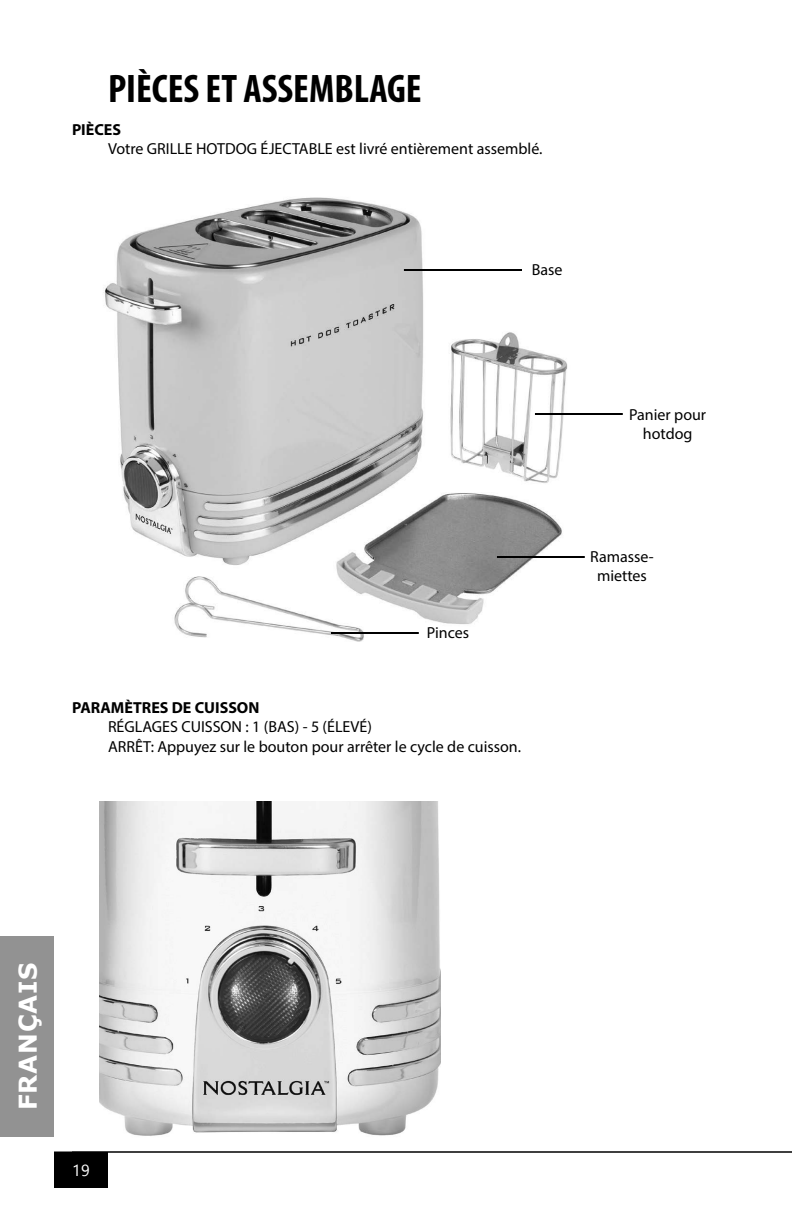
<style>
.page{position:relative;width:792px;height:1224px;background:#fff}
.page>*{position:absolute;margin:0;border:0;box-sizing:border-box;transform-origin:0 0}
.Chapter_Header{font:700 condensed 40px "Myriad Pro";color:#000}
.t1{font:700 24.4px "Verdana";letter-spacing:.03em;color:#fff}
.Captions___Subheads{font:16px/19.2px "Myriad Pro";color:#000;text-align:center}
.Captions___Subheads-2{font:700 16px "Myriad Pro";color:#000}
</style>
<div class="page">
<div style="left:0;top:936px;width:54px;height:201px;background:#929292"></div>
<hr style="left:54px;top:1152px;width:738px;height:1px;background:#000">
<div style="left:54px;top:1152px;width:54px;height:36px;background:#000"></div>
<img style="left:103px;top:197px;width:465px;height:445px">
<hr style="left:404px;top:269px;width:118px;height:2px;background:#000">
<hr style="left:535px;top:413px;width:88px;height:2px;background:#000">
<hr style="left:497px;top:556px;width:88px;height:2px;background:#000">
<hr style="left:331px;top:632px;width:88px;height:2px;background:#000">
<img style="left:99px;top:801px;width:342px;height:335px">
<p class="Chapter_Header" style="left:108px;top:64px;width:315px">PIÈCES ET ASSEMBLAGE</p>
<p class="Captions___Subheads-2" style="left:72px;top:119px;width:51px">PIÈCES</p>
<p class="Captions___Subheads" style="left:108px;top:139px;width:436px">Votre GRILLE HOTDOG ÉJECTABLE est livré entièrement assemblé.</p>
<p class="Captions___Subheads" style="left:532px;top:260px;width:32px">Base</p>
<p class="Captions___Subheads" style="left:427px;top:623px;width:44px">Pinces</p>
<p class="Captions___Subheads-2" style="left:72px;top:697px;width:189px">PARAMÈTRES DE CUISSON</p>
<p class="Captions___Subheads" style="left:108px;top:717px;width:415px;text-align:left">RÉGLAGES CUISSON : 1 (BAS) - 5 (ÉLEVÉ)<br>ARRÊT: Appuyez sur le bouton pour arrêter le cycle de cuisson.</p>
<p class="Captions___Subheads" style="left:629px;top:405px;width:79px">Panier pour hotdog</p>
<p class="Captions___Subheads" style="left:590px;top:547px;width:65px">Ramasse&shy;miettes</p>
<h2 class="t1" style="left:11px;top:1110px;width:149px;rotate:-90deg">FRANÇAIS</h2>
</div>
